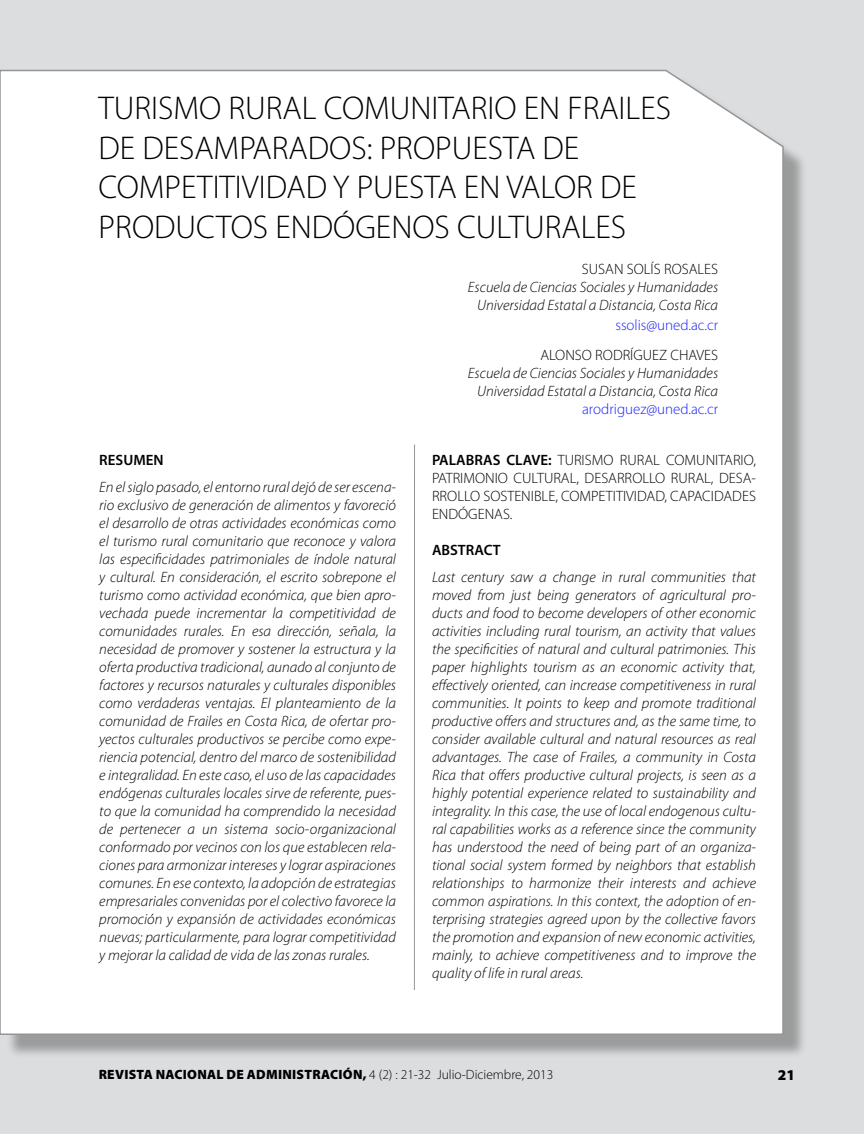
<style>
.page{position:relative;width:864px;height:1134px;background:#fff}
.page>*{position:absolute;margin:0;border:0;box-sizing:border-box;transform-origin:0 0}
.t1{font:300 33px/39.6px "Myriad Pro";color:#000}
.t2{font:italic 300 15px/18px "Myriad Pro";color:#000;text-align:right}
.t3{font:300 15px/18px "Myriad Pro";color:#000;text-align:justify}
.t4{font:300 15px "Myriad Pro";color:#1922fb}
.t5{font:600 15px "Myriad Pro";color:#000}
.t6{font:900 15px "Myriad Pro";color:#000}
.t7{font:900 13.5px "Myriad Pro";letter-spacing:.02em;color:#000}
.s1{font-weight:600}
.s2{font-weight:300}
</style>
<div class="page">
<div style="left:1px;top:0;width:863px;height:1134px;background:#dcddde"></div>
<div style="left:6px;top:76px;width:801px;height:983px;background:#000;opacity:.3"></div>
<div style="left:0;top:69px;width:784px;height:967px;background:#fff"></div>
<hr style="left:414px;top:445px;width:1px;height:545px;background:#939598">
<h1 class="t1" style="left:99px;top:89px;width:574px">TURISMO RURAL COMUNITARIO EN FRAILES DE DESAMPARADOS: PROPUESTA DE COMPETITIVIDAD Y PUESTA EN VALOR DE PRODUCTOS ENDÓGENOS CULTURALES</h1>
<p class="t3" style="left:582px;top:260px;width:138px">SUSAN SOLÍS ROSALES</p>
<p class="t2" style="left:468px;top:278px;width:252px">Escuela de Ciencias Sociales y Humanidades<br>Universidad Estatal a Distancia, Costa Rica</p>
<p class="t4" style="left:615px;top:317px;width:104px">ssolis@uned.ac.cr</p>
<p class="t3" style="left:540px;top:346px;width:179px">ALONSO RODRÍGUEZ CHAVES</p>
<p class="t2" style="left:468px;top:364px;width:252px">Escuela de Ciencias Sociales y Humanidades<br>Universidad Estatal a Distancia, Costa Rica</p>
<p class="t4" style="left:582px;top:401px;width:138px">arodriguez@uned.ac.cr</p>
<p class="t5" style="left:99px;top:452px;width:66px">RESUMEN</p>
<p class="t2" style="left:99px;top:478px;width:298px;text-align:justify">En el siglo pasado, el entorno rural dejó de ser escena&shy;rio exclusivo de generación de alimentos y favoreció el desarrollo de otras actividades económicas como el turismo rural comunitario que reconoce y valora las especificidades patrimoniales de índole natural y cultural. En consideración, el escrito sobrepone el turismo como actividad económica, que bien apro&shy;vechada puede incrementar la competitividad de comunidades rurales. En esa dirección, señala, la necesidad de promover y sostener la estructura y la oferta productiva tradicional, aunado al conjunto de factores y recursos naturales y culturales disponibles como verdaderas ventajas. El planteamiento de la comunidad de Frailes en Costa Rica, de ofertar pro&shy;yectos culturales productivos se percibe como expe&shy;riencia potencial, dentro del marco de sostenibilidad e integralidad. En este caso, el uso de las capacidades endógenas culturales locales sirve de referente, pues&shy;to que la comunidad ha comprendido la necesidad de pertenecer a un sistema socio-organizacional conformado por vecinos con los que establecen rela&shy;ciones para armonizar intereses y lograr aspiraciones comunes. En ese contexto, la adopción de estrategias empresariales convenidas por el colectivo favorece la promoción y expansión de actividades económicas nuevas; particularmente, para lograr competitividad y mejorar la calidad de vida de las zonas rurales.</p>
<p class="t3" style="left:432px;top:451px;width:326px"><span class="s1">PALABRAS CLAVE:</span> TURISMO RURAL COMUNITARIO, PATRIMONIO CULTURAL, DESARROLLO RURAL, DESA-RROLLO SOSTENIBLE, COMPETITIVIDAD, CAPACIDADES ENDÓGENAS.</p>
<p class="t5" style="left:432px;top:542px;width:70px">ABSTRACT</p>
<p class="t2" style="left:432px;top:568px;width:326px;text-align:justify">Last century saw a change in rural communities that moved from just being generators of agricultural pro&shy;ducts and food to become developers of other economic activities including rural tourism, an activity that values the specificities of natural and cultural patrimonies. This paper highlights tourism as an economic activity that, effectively oriented, can increase competitiveness in rural communities. It points to keep and promote traditional productive offers and structures and, as the same time, to consider available cultural and natural resources as real advantages. The case of Frailes, a community in Costa Rica that offers productive cultural projects, is seen as a highly potential experience related to sustainability and integrality. In this case, the use of local endogenous cultu&shy;ral capabilities works as a reference since the community has understood the need of being part of an organiza&shy;tional social system formed by neighbors that establish relationships to harmonize their interests and achieve common aspirations. In this context, the adoption of en&shy;terprising strategies agreed upon by the collective favors the promotion and expansion of new economic activities, mainly, to achieve competitiveness and to improve the quality of life in rural areas.</p>
<p class="t7" style="left:99px;top:1067px;width:456px">REVISTA NACIONAL DE ADMINISTRACIÓN, <span class="s2">4 (2) : 21-32 Julio-Diciembre, 2013</span></p>
<p class="t6" style="left:778px;top:1067px;width:19px">21</p>
</div>
